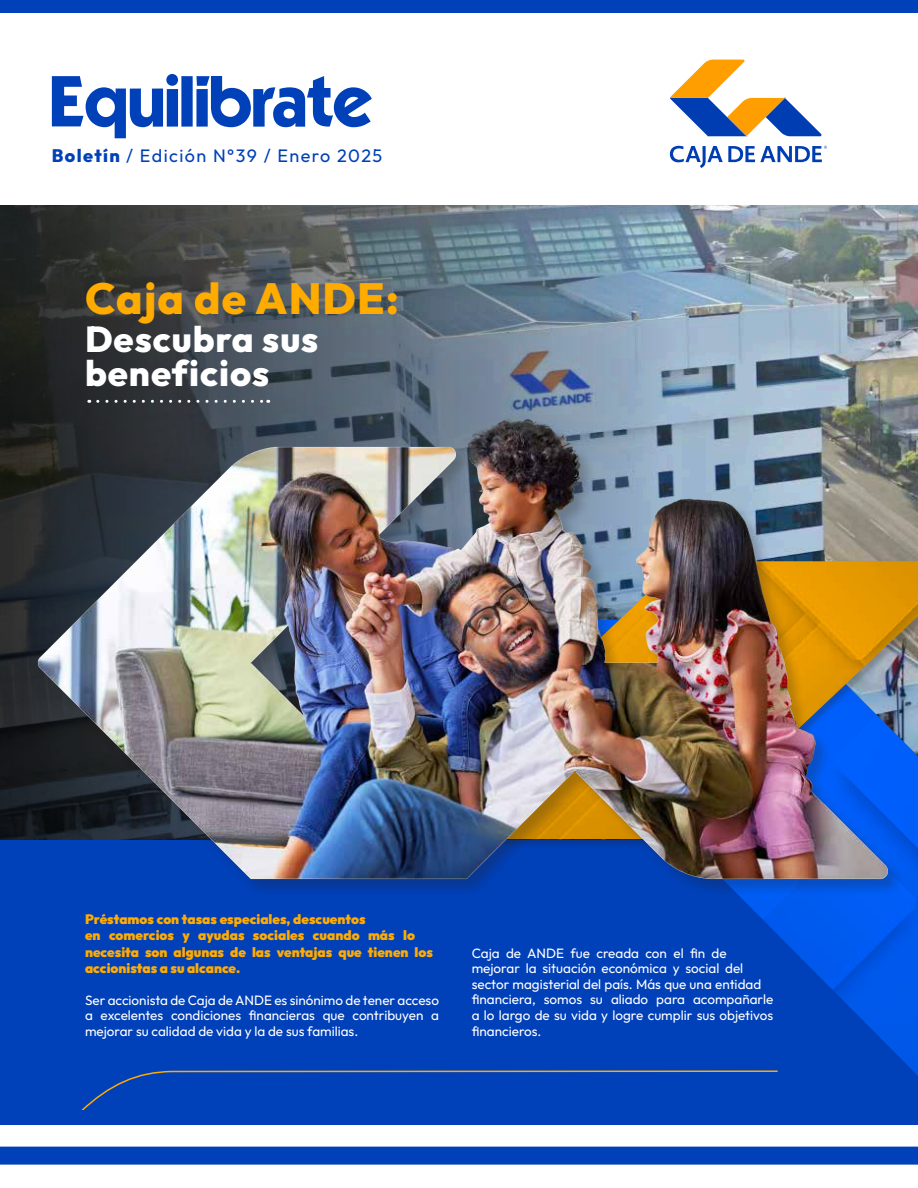
<style>
.page{position:relative;width:918px;height:1188px;background:#fff}
.page>*{position:absolute;margin:0;border:0;box-sizing:border-box;transform-origin:0 0}
.t1{font:800 43.5px "Outfit";letter-spacing:.025em;color:#ffab00}
.t2{font:800 36px/34.5px "Outfit";letter-spacing:.025em;color:#fff}
.t3{font:18px "Outfit";letter-spacing:.08em;color:#0040b8}
.t4{font:13.5px/15.6px "Outfit";color:#fff;text-align:justify}
.t5{font:900 13.5px/16.2px "Outfit";color:#ffab00}
.s1{font-weight:800}
</style>
<div class="page">
<div style="left:0;top:0;width:918px;height:1159px;background:#0040b8"></div>
<img style="left:0;top:205px;width:918px;height:635px">
<svg style="left:0;top:1070px;width:500px;height:56px"></svg>
<div style="left:10px;top:1110px;width:245px;height:50px;background:#0040b8"></div>
<div style="left:0;top:14px;width:918px;height:191px;background:#fff"></div>
<svg style="left:52px;top:74px;width:126px;height:64px"></svg>
<div style="left:181px;top:76px;width:12px;height:51px;background:#0040b8"></div>
<svg style="left:196px;top:76px;width:176px;height:51px"></svg>
<svg style="left:669px;top:145px;width:158px;height:23px"></svg>
<svg style="left:670px;top:60px;width:151px;height:76px"></svg>
<img style="left:480px;top:848px;width:438px;height:228px">
<img style="left:907px;top:561px;width:11px;height:278px">
<img style="left:24px;top:358px;width:883px;height:593px">
<svg style="left:98px;top:400px;width:171px;height:3px"></svg>
<svg style="left:777px;top:1040px;width:107px;height:86px"></svg>
<div style="left:500px;top:1074px;width:333px;height:65px;background:#0040b8"></div>
<div style="left:0;top:1126px;width:918px;height:62px;background:#fff"></div>
<div style="left:0;top:1147px;width:918px;height:18px;background:#0040b8"></div>
<p class="t3" style="left:52px;top:146px;width:332px"><span class="s1">Boletín</span> / Edición N°39 / Enero 2025</p>
<p class="t1" style="left:85px;top:274px;width:315px">Caja de ANDE:</p>
<p class="t2" style="left:85px;top:322px;width:235px">Descubra sus beneficios</p>
<p class="t5" style="left:85px;top:911px;width:349px">Préstamos con tasas especiales, descuentos<br>en comercios y ayudas sociales cuando más lo necesita son algunas de las ventajas que tienen los accionistas a su alcance.</p>
<p class="t4" style="left:85px;top:992px;width:356px">Ser accionista de Caja de ANDE es sinónimo de tener acceso a excelentes condiciones financieras que contribuyen a mejorar su calidad de vida y la de sus familias.</p>
<p class="t4" style="left:472px;top:945px;width:303px;text-align:left">Caja de ANDE fue creada con el fin de mejorar la situación económica y social del sector magisterial del país. Más que una entidad financiera, somos su aliado para acompañarle a lo largo de su vida y logre cumplir sus objetivos financieros.</p>
</div>
